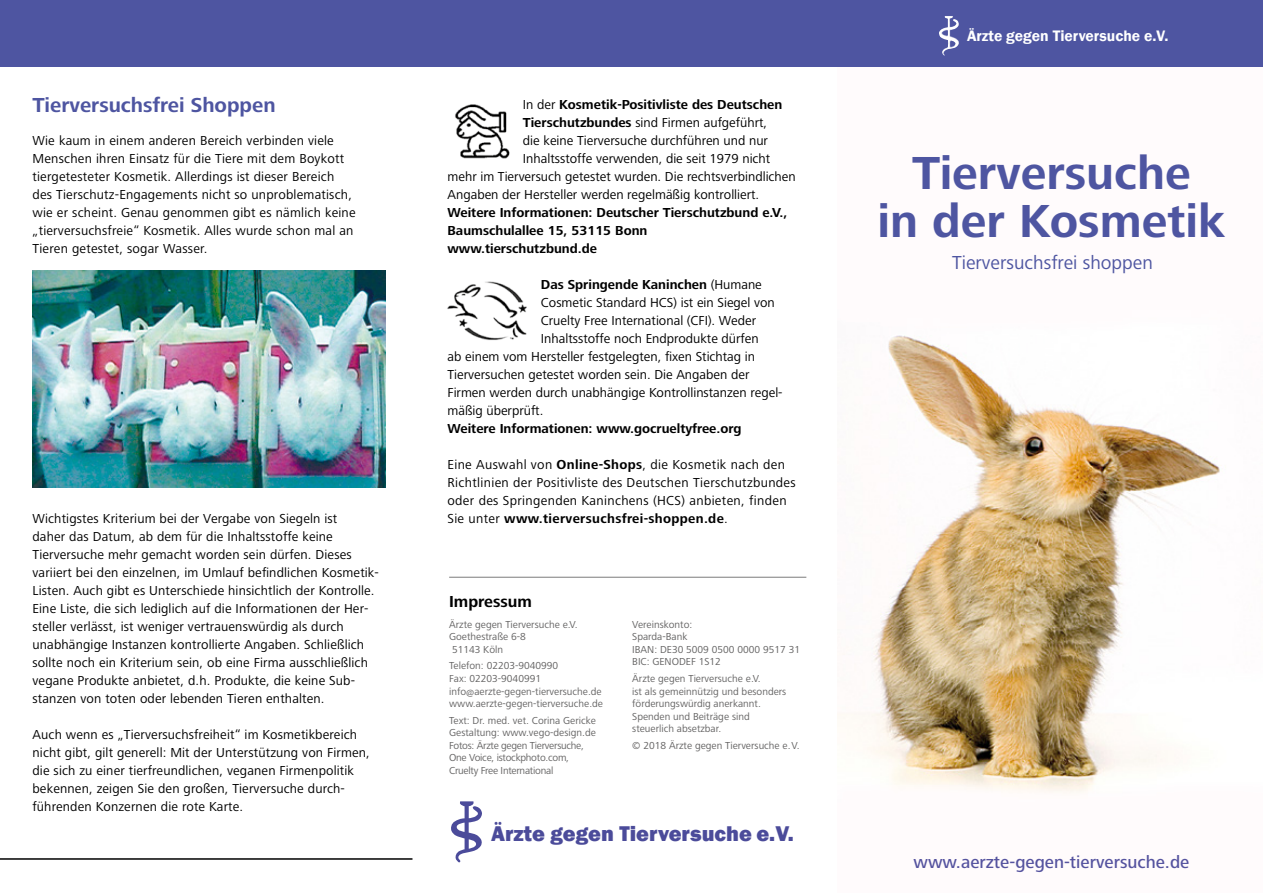
<style>
.page{position:relative;width:1263px;height:893px;background:#fff}
.page>*{position:absolute;margin:0;border:0;box-sizing:border-box;transform-origin:0 0}
.t1{font:700 48px/48px "Frutiger Next LT";color:#4e55a1;text-align:center}
.t2{font:800 21.9px "Franklin Gothic";color:#4b4b9a}
.t3{font:700 21px "Frutiger Next LT";color:#4e55a1}
.t4{font:19.5px "Frutiger Next LT";color:#4e55a1}
.t5{font:500 18px "Frutiger Next LT";color:#55539f}
.t6{font:700 16.5px "Frutiger Next LT";color:#000}
.t7{font:600 15.6px "Franklin Gothic";color:#fff}
.t8{font:13.5px/18px "Frutiger Next LT";letter-spacing:.01em;color:#000}
.t9{font:700 13.5px/18px "Frutiger Next LT";color:#000}
.t10{font:10.5px/12.6px "Frutiger Next LT";color:#646363}
.t11{font:10.5px/12.6px "Frutiger Next LT";letter-spacing:-.025em;color:#646363}
.s1{font-weight:400}
.s2{font-weight:700}
</style>
<div class="page">
<hr style="left:0;top:858px;width:412px;height:2px;background:#000">
<img style="left:838px;top:335px;width:383px;height:458px">
<img style="left:447px;top:281px;width:80px;height:59px">
<img style="left:455px;top:104px;width:55px;height:55px">
<hr style="left:449px;top:577px;width:357px;height:1px;background:#7c7b7b">
<svg style="left:451px;top:801px;width:31px;height:62px"></svg>
<div style="left:0;top:0;width:1263px;height:67px;background:#4e55a1"></div>
<img style="left:33px;top:271px;width:352px;height:216px">
<img style="left:939px;top:16px;width:20px;height:40px">
<h3 class="t3" style="left:33px;top:93px;width:245px">Tierversuchsfrei Shoppen</h3>
<p class="t8" style="left:33px;top:131px;width:325px">Wie kaum in einem anderen Bereich verbinden viele Menschen ihren Einsatz für die Tiere mit dem Boykott tiergetesteter Kosmetik. Allerdings ist dieser Bereich des Tierschutz-Engagements nicht so unproblematisch, wie er scheint. Genau genommen gibt es nämlich keine „tierversuchsfreie“ Kosmetik. Alles wurde schon mal an Tieren getestet, sogar Wasser.</p>
<p class="t8" style="left:33px;top:509px;width:348px">Wichtigstes Kriterium bei der Vergabe von Siegeln ist<br>daher das Datum, ab dem für die Inhaltsstoffe keine Tierversuche mehr gemacht worden sein dürfen. Dieses variiert bei den einzelnen, im Umlauf befindlichen Kosmetik-Listen. Auch gibt es Unterschiede hinsichtlich der Kontrolle.<br>Eine Liste, die sich lediglich auf die Informationen der Her&shy;steller verlässt, ist weniger vertrauenswürdig als durch unabhängige Instanzen kontrollierte Angaben. Schließlich sollte noch ein Kriterium sein, ob eine Firma ausschließlich vegane Produkte anbietet, d.h. Produkte, die keine Sub&shy;stanzen von toten oder lebenden Tieren enthalten.</p>
<p class="t8" style="left:33px;top:725px;width:339px">Auch wenn es „Tierversuchsfreiheit“ im Kosmetikbereich nicht gibt, gilt generell: Mit der Unterstützung von Firmen, die sich zu einer tierfreundlichen, veganen Firmenpolitik bekennen, zeigen Sie den großen, Tierversuche durch&shy;führenden Konzernen die rote Karte.</p>
<p class="t9" style="left:523px;top:95px;width:261px"><span class="s1">In der</span> Kosmetik-Positivliste des Deutschen</p>
<p class="t8" style="left:523px;top:113px;width:246px"><span class="s2">Tierschutzbundes</span> sind Firmen aufgeführt,</p>
<p class="t8" style="left:523px;top:131px;width:246px">die keine Tierversuche durchführen und nur</p>
<p class="t8" style="left:523px;top:149px;width:249px">Inhaltsstoffe verwenden, die seit 1979 nicht</p>
<p class="t8" style="left:447px;top:167px;width:350px">mehr im Tierversuch getestet wurden. Die rechtsverbindlichen</p>
<p class="t8" style="left:447px;top:185px;width:313px">Angaben der Hersteller werden regelmäßig kontrolliert.</p>
<p class="t9" style="left:447px;top:203px;width:341px">Weitere Informationen: Deutscher Tierschutzbund e.V.,<br>Baumschulallee 15, 53115 Bonn www.tierschutzbund.de</p>
<p class="t9" style="left:541px;top:275px;width:222px">Das Springende Kaninchen <span class="s1">(Humane</span></p>
<p class="t8" style="left:541px;top:293px;width:235px">Cosmetic Standard HCS) ist ein Siegel von</p>
<p class="t8" style="left:541px;top:311px;width:217px">Cruelty Free International (CFI). Weder</p>
<p class="t8" style="left:541px;top:329px;width:219px">Inhaltsstoffe noch Endprodukte dürfen</p>
<p class="t8" style="left:447px;top:347px;width:309px">ab einem vom Hersteller festgelegten, fixen Stichtag in</p>
<p class="t8" style="left:447px;top:365px;width:303px">Tierversuchen getestet worden sein. Die Angaben der</p>
<p class="t8" style="left:447px;top:383px;width:337px">Firmen werden durch unabhängige Kontrollinstanzen regel-</p>
<p class="t8" style="left:447px;top:401px;width:97px">mäßig überprüft.</p>
<p class="t9" style="left:447px;top:419px;width:295px">Weitere Informationen: www.gocrueltyfree.org</p>
<p class="t8" style="left:447px;top:455px;width:350px">Eine Auswahl von <span class="s2">Online-Shops</span>, die Kosmetik nach den Richtlinien der Positivliste des Deutschen Tierschutzbundes oder des Springenden Kaninchens (HCS) anbieten, finden Sie unter <span class="s2">www.tierversuchsfrei-shoppen.de</span>.</p>
<p class="t6" style="left:449px;top:592px;width:84px">Impressum</p>
<p class="t10" style="left:449px;top:618px;width:130px">Ärzte gegen Tierversuche e.V.<br>Goethestraße 6-8<br>51143 Köln</p>
<p class="t10" style="left:449px;top:660px;width:155px">Telefon: 02203-9040990<br>Fax: 02203-9040991 info@aerzte-gegen-tierversuche.de www.aerzte-gegen-tierversuche.de</p>
<p class="t11" style="left:449px;top:714px;width:148px">Text: Dr. med. vet. Corina Gericke<br>Gestaltung: www.vego-design.de<br>Fotos: Ärzte gegen Tierversuche,<br>One Voice, istockphoto.com,<br>Cruelty Free International</p>
<p class="t10" style="left:632px;top:618px;width:169px">Vereinskonto:<br>Sparda-Bank<br>IBAN: DE30 5009 0500 0000 9517 31<br>BIC: GENODEF 1S12</p>
<p class="t10" style="left:632px;top:672px;width:156px">Ärzte gegen Tierversuche e.V.<br>ist als gemeinnützig und besonders förderungswürdig anerkannt.<br>Spenden und Beiträge sind steuerlich absetzbar.</p>
<p class="t10" style="left:632px;top:739px;width:169px">© 2018 Ärzte gegen Tierversuche e.V.</p>
<h2 class="t2" style="left:491px;top:819px;width:304px">Ärzte gegen Tierversuche e.V.</h2>
<p class="t7" style="left:967px;top:26px;width:203px">Ärzte gegen Tierversuche e.V.</p>
<h1 class="t1" style="left:877px;top:149px;width:349px">Tierversuche<br>in der Kosmetik</h1>
<h3 class="t4" style="left:952px;top:252px;width:202px">Tierversuchsfrei shoppen</h3>
<h3 class="t5" style="left:913px;top:851px;width:277px">www.aerzte-gegen-tierversuche.de</h3>
</div>
